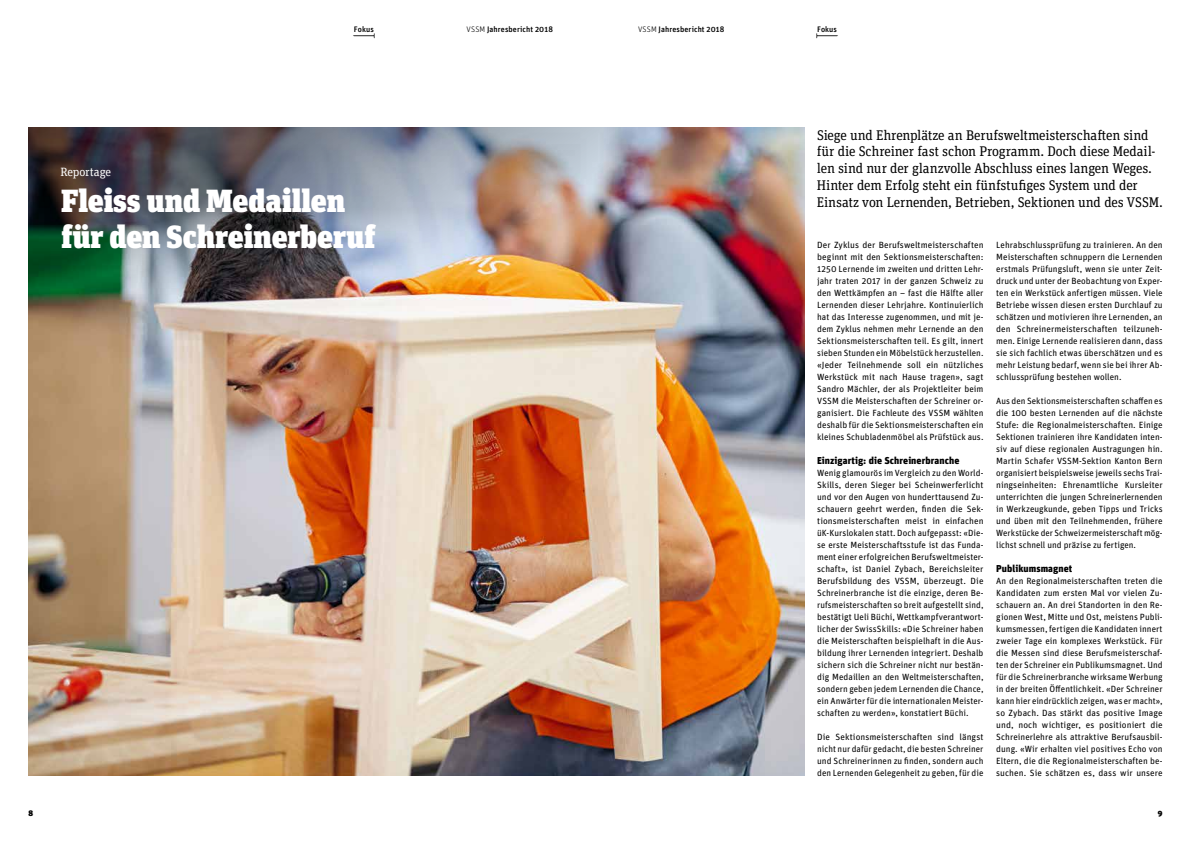
<style>
.page{position:relative;width:1191px;height:842px;background:#fff}
.page>*{position:absolute;margin:0;border:0;box-sizing:border-box;transform-origin:0 0}
.t1{font:900 32px/36px "Unit Slab OT";color:#fff}
.t2{font:14px/16.8px "Unit Slab OT";letter-spacing:-.01em;color:#000}
.t3{font:12px "Unit Slab OT";letter-spacing:-.005em;color:#fff}
.t4{font:900 10px "Unit OT";letter-spacing:.01em;color:#000}
.t5{font:9px/12px "Unit OT";letter-spacing:.005em;color:#000;text-align:justify}
.t6{font:500 8px "Unit OT";letter-spacing:.01em;color:#000}
.t7{font:900 8px "Unit Slab OT";color:#000}
.s1{font-weight:300}
</style>
<div class="page">
<svg style="left:353px;top:33px;width:21px;height:5px"></svg>
<svg style="left:816px;top:33px;width:22px;height:5px"></svg>
<img style="left:28px;top:323px;width:776px;height:453px">
<img style="left:28px;top:128px;width:776px;height:195px">
<p class="t6" style="left:354px;top:24px;width:21px">Fokus</p>
<p class="t6" style="left:466px;top:24px;width:88px"><span class="s1">VSSM</span> Jahresbericht 2018</p>
<p class="t6" style="left:638px;top:24px;width:88px"><span class="s1">VSSM</span> Jahresbericht 2018</p>
<p class="t6" style="left:817px;top:24px;width:21px">Fokus</p>
<h3 class="t3" style="left:60px;top:164px;width:52px">Reportage</h3>
<h1 class="t1" style="left:61px;top:182px;width:316px">Fleiss und Medaillen für den Schreinerberuf</h1>
<p class="t2" style="left:817px;top:126px;width:347px">Siege und Ehrenplätze an Berufsweltmeisterschaften sind für die Schreiner fast schon Programm. Doch diese Medail&shy;len sind nur der glanzvolle Abschluss eines langen Weges.<br>Hinter dem Erfolg steht ein fünfstufiges System und der Einsatz von Lernenden, Betrieben, Sektionen und des VSSM.</p>
<p class="t5" style="left:817px;top:238px;width:168px">Der Zyklus der Berufsweltmeisterschaften beginnt mit den Sektionsmeisterschaften:<br>1250 Lernende im zweiten und dritten Lehr&shy;jahr traten 2017 in der ganzen Schweiz zu den Wettkämpfen an – fast die Hälfte aller Lernenden dieser Lehrjahre. Kontinuierlich hat das Interesse zugenommen, und mit je&shy;dem Zyklus nehmen mehr Lernende an den Sektionsmeisterschaften teil. Es gilt, innert sieben Stunden ein Möbelstück herzustellen. «Jeder Teilnehmende soll ein nützliches Werkstück mit nach Hause tragen», sagt Sandro Mächler, der als Projektleiter beim VSSM die Meisterschaften der Schreiner or&shy;ganisiert. Die Fachleute des VSSM wählten deshalb für die Sektionsmeisterschaften ein kleines Schubladenmöbel als Prüfstück aus.</p>
<p class="t4" style="left:817px;top:454px;width:144px">Einzigartig: die Schreinerbranche</p>
<p class="t5" style="left:817px;top:466px;width:168px">Wenig glamourös im Vergleich zu den World-Skills, deren Sieger bei Scheinwerferlicht und vor den Augen von hunderttausend Zu&shy;schauern geehrt werden, finden die Sek&shy;tionsmeisterschaften meist in einfachen üK-Kurslokalen statt. Doch aufgepasst: «Die&shy;se erste Meisterschaftsstufe ist das Funda&shy;ment einer erfolgreichen Berufsweltmeister&shy;schaft», ist Daniel Zybach, Bereichsleiter Berufsbildung des VSSM, überzeugt. Die Schreinerbranche ist die einzige, deren Be&shy;rufsmeisterschaften so breit aufgestellt sind, bestätigt Ueli Büchi, Wettkampfverantwort&shy;licher der SwissSkills: «Die Schreiner haben die Meisterschaften beispielhaft in die Aus&shy;bildung ihrer Lernenden integriert. Deshalb sichern sich die Schreiner nicht nur bestän&shy;dig Medaillen an den Weltmeisterschaften, sondern geben jedem Lernenden die Chance, ein Anwärter für die internationalen Meister&shy;schaften zu werden», konstatiert Büchi.</p>
<p class="t5" style="left:817px;top:730px;width:168px">Die Sektionsmeisterschaften sind längst nicht nur dafür gedacht, die besten Schreiner und Schreinerinnen zu finden, sondern auch den Lernenden Gelegenheit zu geben, für die</p>
<p class="t5" style="left:996px;top:238px;width:168px">Lehrabschlussprüfung zu trainieren. An den Meisterschaften schnuppern die Lernenden erstmals Prüfungsluft, wenn sie unter Zeit&shy;druck und unter der Beobachtung von Exper&shy;ten ein Werkstück anfertigen müssen. Viele Betriebe wissen diesen ersten Durchlauf zu schätzen und motivieren ihre Lernenden, an den Schreinermeisterschaften teilzuneh&shy;men. Einige Lernende realisieren dann, dass sie sich fachlich etwas überschätzen und es mehr Leistung bedarf, wenn sie bei ihrer Ab&shy;schlussprüfung bestehen wollen.</p>
<p class="t5" style="left:996px;top:394px;width:168px">Aus den Sektionsmeisterschaften schaffen es die 100 besten Lernenden auf die nächste Stufe: die Regionalmeisterschaften. Einige Sektionen trainieren ihre Kandidaten inten&shy;siv auf diese regionalen Austragungen hin.<br>Martin Schafer VSSM-Sektion Kanton Bern organisiert beispielsweise jeweils sechs Trai&shy;ningseinheiten: Ehrenamtliche Kursleiter unterrichten die jungen Schreinerlernenden in Werkzeugkunde, geben Tipps und Tricks und üben mit den Teilnehmenden, frühere Werkstücke der Schweizermeisterschaft mög&shy;lichst schnell und präzise zu fertigen.</p>
<p class="t4" style="left:996px;top:562px;width:77px">Publikumsmagnet</p>
<p class="t5" style="left:996px;top:574px;width:168px">An den Regionalmeisterschaften treten die Kandidaten zum ersten Mal vor vielen Zu&shy;schauern an. An drei Standorten in den Re&shy;gionen West, Mitte und Ost, meistens Publi&shy;kumsmessen, fertigen die Kandidaten innert zweier Tage ein komplexes Werkstück. Für die Messen sind diese Berufsmeisterschaf&shy;ten der Schreiner ein Publikumsmagnet. Und für die Schreinerbranche wirksame Werbung in der breiten Öffentlichkeit. «Der Schreiner kann hier eindrücklich zeigen, was er macht», so Zybach. Das stärkt das positive Image und, noch wichtiger, es positioniert die Schreinerlehre als attraktive Berufsausbil&shy;dung. «Wir erhalten viel positives Echo von Eltern, die die Regionalmeisterschaften be&shy;suchen. Sie schätzen es, dass wir unsere</p>
<p class="t7" style="left:28px;top:808px;width:6px">8</p>
<p class="t7" style="left:1158px;top:808px;width:6px">9</p>
</div>
